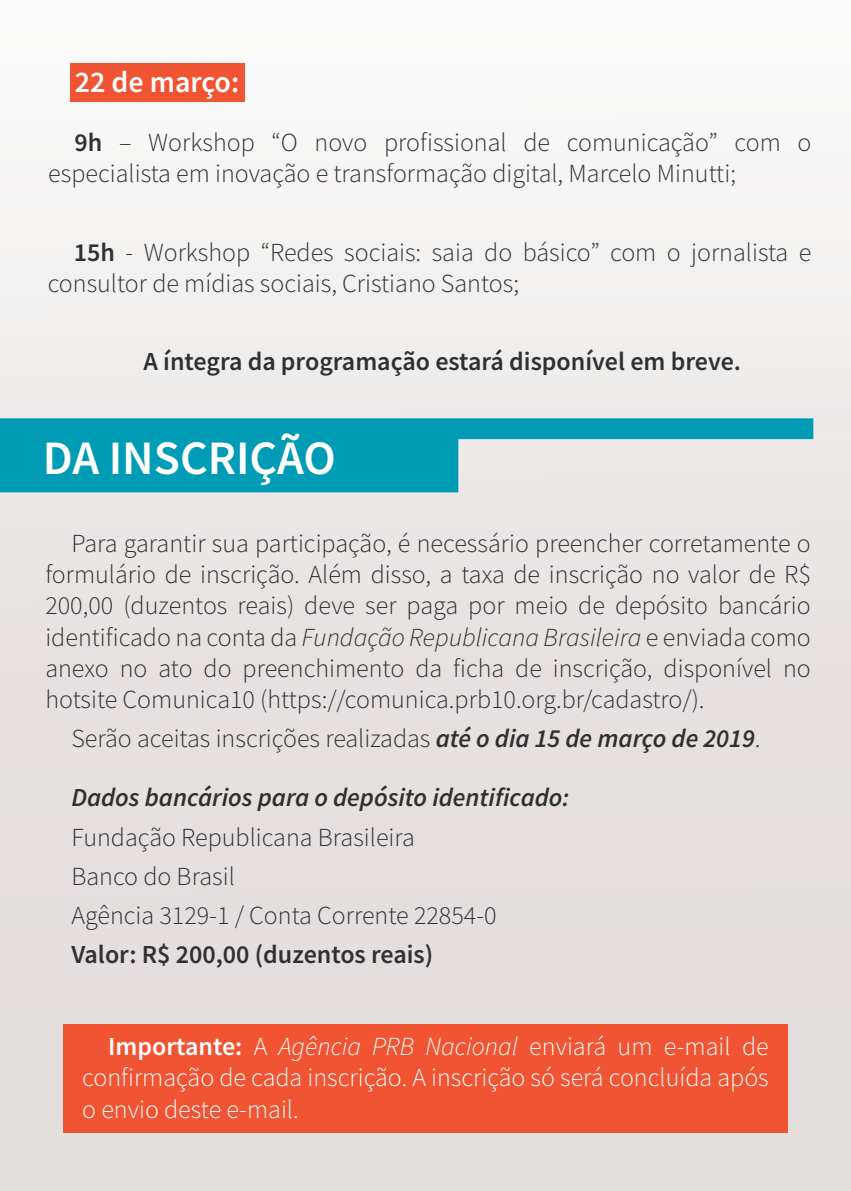
<style>
.page{position:relative;width:851px;height:1191px;background:#fff}
.page>*{position:absolute;margin:0;border:0;box-sizing:border-box;transform-origin:0 0}
.t1{font:600 48px "Source Sans Pro";color:#fff}
.t2{font:600 30px "Source Sans Pro";color:#fff}
.t3{font:300 26px/31.2px "Source Sans Pro";color:#2e3031}
.t4{font:300 26px/31.2px "Source Sans Pro";color:#fff;text-align:justify}
.t5{font:600 26px "Source Sans Pro";color:#2e3031}
.t6{font:italic 600 26px "Source Sans Pro";color:#2e3031}
.s1{font-weight:600}
.s2{font-style:italic}
.s3{font-weight:600;font-style:italic}
</style>
<div class="page">
<div style="left:0;top:0;width:850px;height:1191px;background:linear-gradient(to bottom,#f8f8f7,#ded8d6)"></div>
<div style="left:71px;top:63px;width:174px;height:38px;background:#f05432"></div>
<svg style="left:0;top:418px;width:813px;height:74px;background:#4ab4c5"></svg>
<div style="left:63px;top:1024px;width:724px;height:108px;background:#f05432"></div>
<p class="t2" style="left:75px;top:62px;width:166px">22 de março:</p>
<p class="t3" style="left:48px;top:127px;width:764px;text-indent:26px"><span class="s1">9h</span> – Workshop “O novo profissional de comunicação” com o especialista em inovação e transformação digital, Marcelo Minutti;</p>
<p class="t3" style="left:48px;top:236px;width:765px;text-indent:26px"><span class="s1">15h</span> - Workshop “Redes sociais: saia do básico” com o jornalista e consultor de mídias sociais, Cristiano Santos;</p>
<p class="t5" style="left:143px;top:345px;width:599px">A íntegra da programação estará disponível em breve.</p>
<h1 class="t1" style="left:43px;top:427px;width:294px">DA INSCRIÇÃO</h1>
<p class="t3" style="left:45px;top:528px;width:766px;text-align:justify;text-indent:26px">Para garantir sua participação, é necessário preencher corretamente o formulário de inscrição. Além disso, a taxa de inscrição no valor de R$ 200,00 (duzentos reais) deve ser paga por meio de depósito bancário identificado na conta da <span class="s2">Fundação Republicana Brasileira</span> e enviada como anexo no ato do preenchimento da ficha de inscrição, disponível no hotsite Comunica10 (https://comunica.prb10.org.br/cadastro/).</p>
<p class="t3" style="left:71px;top:723px;width:690px">Serão aceitas inscrições realizadas <span class="s3">até o dia 15 de março de 2019</span>.</p>
<p class="t6" style="left:71px;top:780px;width:499px">Dados bancários para o depósito identificado:</p>
<p class="t3" style="left:71px;top:817px;width:426px;line-height:39.2px">Fundação Republicana Brasileira<br>Banco do Brasil<br>Agência 3129-1 / Conta Corrente 22854-0</p>
<p class="t5" style="left:71px;top:937px;width:363px">Valor: R$ 200,00 (duzentos reais)</p>
<p class="t4" style="left:82px;top:1030px;width:688px;text-indent:26px"><span class="s1">Importante:</span> A <span class="s2">Agência PRB Nacional</span> enviará um e-mail de confirmação de cada inscrição. A inscrição só será concluída após o envio deste e-mail.</p>
</div>
